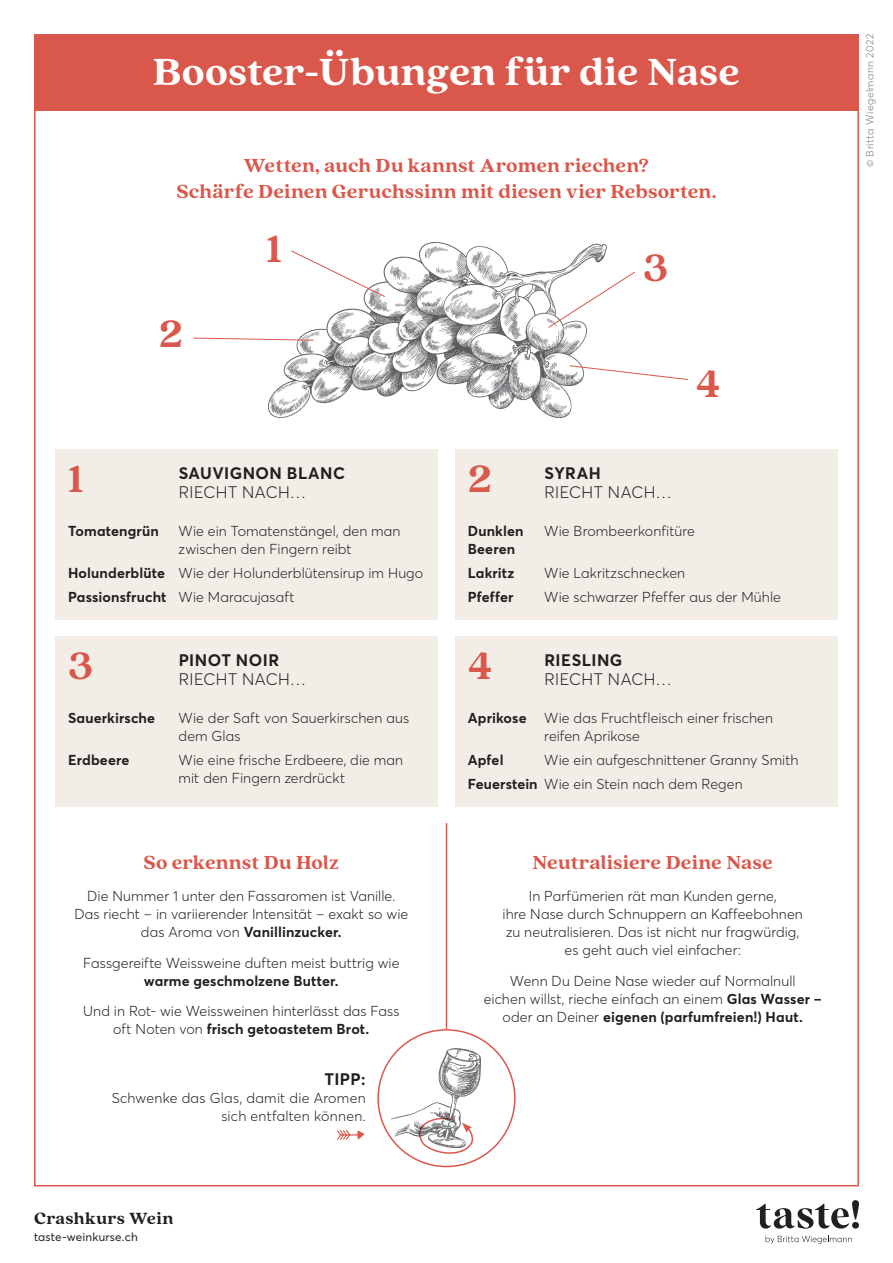
<style>
.page{position:relative;width:893px;height:1263px;background:#fff}
.page>*{position:absolute;margin:0;border:0;box-sizing:border-box;transform-origin:0 0}
.t1{font:800 42px "Quincy CF";color:#fff}
.t2{font:800 42px "Quincy CF";color:#da574b}
.t3{font:800 21px/25.5px "Quincy CF";color:#da574b;text-align:center}
.t4{font:800 18px "Quincy CF";letter-spacing:.02em;color:#231f20}
.t5{font:300 16.5px "Averta";letter-spacing:.03em;color:#231f20}
.t6{font:700 16.5px "Averta";letter-spacing:.03em;color:#231f20}
.t7{font:300 14.25px/18px "Averta";letter-spacing:.01em;color:#231f20}
.t8{font:700 14.25px/24.5px "Averta";letter-spacing:.01em;color:#231f20}
.t9{font:11.7px "Averta Demo PE";letter-spacing:.015em;color:#231f20}
.t10{font:300 10.5px "Averta";letter-spacing:.04em;color:#76787b}
.s1{font-weight:700}
</style>
<div class="page">
<img style="left:392px;top:1049px;width:88px;height:99px">
<img style="left:269px;top:242px;width:338px;height:176px">
<div style="left:455px;top:450px;width:383px;height:170px;background:#f2eee7"></div>
<div style="left:55px;top:450px;width:383px;height:170px;background:#f2eee7"></div>
<div style="left:34px;top:34px;width:825px;height:77px;background:#da574b"></div>
<div style="left:455px;top:637px;width:383px;height:170px;background:#f2eee7"></div>
<div style="left:55px;top:637px;width:383px;height:170px;background:#f2eee7"></div>
<hr style="left:446px;top:824px;width:1px;height:204px;background:#da574b">
<svg style="left:417px;top:1118px;width:58px;height:36px"></svg>
<svg style="left:337px;top:1130px;width:27px;height:10px"></svg>
<svg style="left:290px;top:250px;width:96px;height:48px"></svg>
<svg style="left:193px;top:337px;width:121px;height:4px"></svg>
<svg style="left:547px;top:271px;width:88px;height:57px"></svg>
<svg style="left:569px;top:365px;width:119px;height:15px"></svg>
<svg style="left:756px;top:1200px;width:103px;height:28px"></svg>
<svg style="left:766px;top:1235px;width:86px;height:9px"></svg>
<h1 class="t1" style="left:153px;top:46px;width:589px">Booster-Übungen für die Nase</h1>
<h2 class="t3" style="left:177px;top:153px;width:541px">Wetten, auch Du kannst Aromen riechen?<br>Schärfe Deinen Geruchssinn mit diesen vier Rebsorten.</h2>
<h1 class="t2" style="left:159px;top:309px;width:26px">2</h1>
<h1 class="t2" style="left:266px;top:223px;width:17px">1</h1>
<h1 class="t2" style="left:68px;top:454px;width:17px">1</h1>
<h1 class="t2" style="left:468px;top:454px;width:26px">2</h1>
<p class="t6" style="left:179px;top:461px;width:168px">SAUVIGNON BLANC</p>
<p class="t5" style="left:179px;top:481px;width:129px">RIECHT NACH…</p>
<h1 class="t2" style="left:643px;top:243px;width:27px">3</h1>
<h1 class="t2" style="left:696px;top:359px;width:26px">4</h1>
<p class="t6" style="left:544px;top:461px;width:58px">SYRAH</p>
<p class="t5" style="left:544px;top:481px;width:129px">RIECHT NACH…</p>
<p class="t8" style="left:68px;top:518px;width:92px">Tomatengrün</p>
<p class="t7" style="left:179px;top:521px;width:223px">Wie ein Tomatenstängel, den man zwischen den Fingern reibt</p>
<p class="t7" style="left:68px;top:560px;width:357px;line-height:24.5px"><span class="s1">Holunderblüte</span> Wie der Holunderblütensirup im Hugo<br><span class="s1">Passionsfrucht</span> Wie Maracujasaft</p>
<p class="t8" style="left:468px;top:518px;width:57px">Dunklen</p>
<p class="t7" style="left:544px;top:521px;width:152px">Wie Brombeerkonfitüre</p>
<p class="t8" style="left:468px;top:536px;width:49px">Beeren<br>Lakritz</p>
<p class="t7" style="left:544px;top:563px;width:142px">Wie Lakritzschnecken</p>
<p class="t8" style="left:468px;top:584px;width:47px">Pfeffer</p>
<p class="t7" style="left:544px;top:588px;width:238px">Wie schwarzer Pfeffer aus der Mühle</p>
<h1 class="t2" style="left:68px;top:641px;width:27px">3</h1>
<h1 class="t2" style="left:468px;top:641px;width:26px">4</h1>
<p class="t6" style="left:179px;top:648px;width:102px">PINOT NOIR</p>
<p class="t5" style="left:179px;top:668px;width:129px">RIECHT NACH…</p>
<p class="t6" style="left:544px;top:648px;width:79px">RIESLING</p>
<p class="t5" style="left:544px;top:668px;width:129px">RIECHT NACH…</p>
<p class="t7" style="left:544px;top:708px;width:230px;text-indent:-77px"><span class="s1">Aprikose</span> Wie das Fruchtfleisch einer frischen reifen Aprikose</p>
<p class="t8" style="left:468px;top:747px;width:37px">Apfel</p>
<p class="t8" style="left:68px;top:705px;width:89px">Sauerkirsche</p>
<p class="t7" style="left:179px;top:708px;width:232px">Wie der Saft von Sauerkirschen aus dem Glas</p>
<p class="t8" style="left:68px;top:747px;width:63px">Erdbeere</p>
<p class="t7" style="left:179px;top:750px;width:226px">Wie eine frische Erdbeere, die man mit den Fingern zerdrückt</p>
<p class="t7" style="left:468px;top:747px;width:332px;line-height:24.5px;text-indent:77px">Wie ein aufgeschnittener Granny Smith<br><span class="s1">Feuerstein</span> Wie ein Stein nach dem Regen</p>
<h2 class="t3" style="left:144px;top:850px;width:197px">So erkennst Du Holz</h2>
<p class="t7" style="left:74px;top:886px;width:335px;text-align:center">Die Nummer 1 unter den Fassaromen ist Vanille.<br>Das riecht – in variierender Intensität – exakt so wie das Aroma von <span class="s1">Vanillinzucker.</span></p>
<p class="t7" style="left:83px;top:953px;width:318px">Fassgereifte Weissweine duften meist buttrig wie</p>
<p class="t8" style="left:144px;top:968px;width:196px">warme geschmolzene Butter.</p>
<p class="t7" style="left:83px;top:1002px;width:318px;text-align:center">Und in Rot- wie Weissweinen hinterlässt das Fass oft Noten von <span class="s1">frisch getoastetem Brot.</span></p>
<p class="t6" style="left:324px;top:1068px;width:43px">TIPP:</p>
<p class="t7" style="left:112px;top:1089px;width:256px;text-align:right">Schwenke das Glas, damit die Aromen sich entfalten können.</p>
<p class="t4" style="left:34px;top:1208px;width:141px">Crashkurs Wein</p>
<p class="t9" style="left:34px;top:1229px;width:105px">taste-weinkurse.ch</p>
<h2 class="t3" style="left:532px;top:850px;width:242px">Neutralisiere Deine Nase</h2>
<p class="t7" style="left:502px;top:886px;width:302px;text-align:center">In Parfümerien rät man Kunden gerne,<br>ihre Nase durch Schnuppern an Kaffeebohnen zu neutralisieren. Das ist nicht nur fragwürdig, es geht auch viel einfacher:</p>
<p class="t7" style="left:484px;top:971px;width:340px;text-align:center">Wenn Du Deine Nase wieder auf Normalnull<br>eichen willst, rieche einfach an einem <span class="s1">Glas Wasser – </span>oder an Deiner <span class="s1">eigenen (parfumfreien!) Haut.</span></p>
<p class="t10" style="left:863px;top:167px;width:134px;rotate:-90deg">© Britta Wiegelmann 2022</p>
</div>
